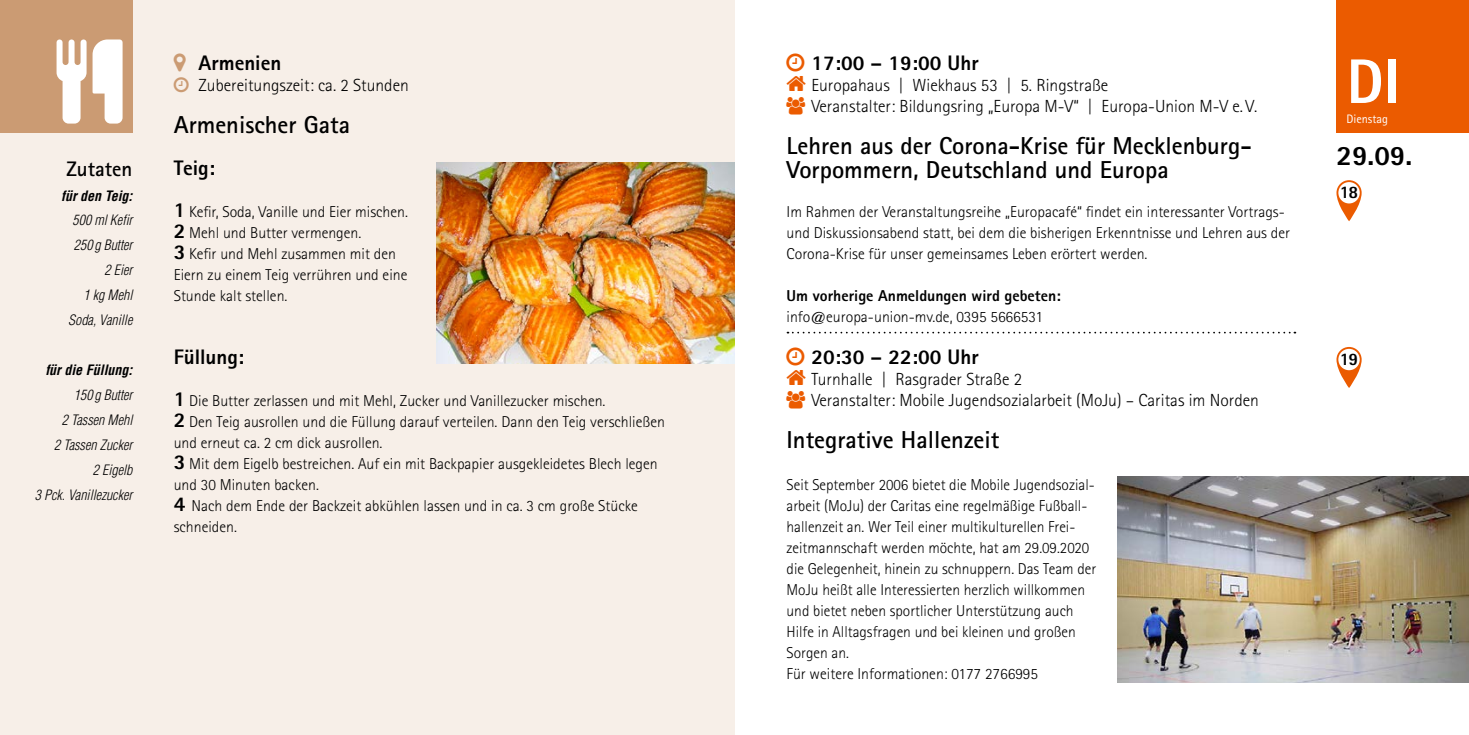
<style>
.page{position:relative;width:1469px;height:735px;background:#fff}
.page>*{position:absolute;margin:0;border:0;box-sizing:border-box;transform-origin:0 0}
.t1{font:800 63px "Rotis Sans Serif";color:#fff}
.t2{font:800 28px "Rotis Sans Serif";color:#000}
.t3{font:700 24.5px/24.5px "Rotis Sans Serif";color:#000}
.t4{font:800 21px "Rotis Sans Serif";color:#000}
.t5{font:700 21px "Rotis Sans Serif";color:#000}
.t6{font:300 17.5px/21px "Rotis Sans Serif";color:#000}
.t7{font:800 17.5px "Rotis Sans Serif";color:#000}
.t8{font:300 15.75px/21px "Rotis Sans Serif";color:#000}
.t9{font:800 15.75px "Rotis Sans Serif";color:#000}
.t10{font:italic 300 condensed 14px/25px "Helvetica";color:#000;text-align:right}
.t11{font:italic 700 condensed 14px "Helvetica";color:#000}
.t12{font:12.25px "Rotis Sans Serif";color:#fff}
.s1{font-weight:800;font-size:21px}
</style>
<div class="page">
<svg style="left:787px;top:331px;width:508px;height:2px"></svg>
<img style="left:1117px;top:476px;width:351px;height:206px">
<div style="left:1336px;top:0;width:132px;height:132px;background:#eb5b00"></div>
<div style="left:0;top:0;width:734px;height:734px;background:#f7efe8"></div>
<div style="left:0;top:0;width:132px;height:132px;background:#cb9b73"></div>
<img style="left:436px;top:162px;width:298px;height:201px">
<svg style="left:1336px;top:180px;width:25px;height:41px"></svg>
<div style="left:1338px;top:182px;width:21px;height:21px;background:#fff;border-radius:50%"></div>
<svg style="left:1336px;top:347px;width:25px;height:41px"></svg>
<div style="left:1338px;top:348px;width:21px;height:22px;background:#fff;border-radius:50%"></div>
<h3 class="t5" style="left:66px;top:155px;width:68px">Zutaten</h3>
<p class="t11" style="left:61px;top:187px;width:73px">für den Teig:</p>
<p class="t10" style="left:68px;top:208px;width:66px">500 ml Kefir<br>250 g Butter<br>2 Eier<br>1 kg Mehl<br>Soda, Vanille</p>
<p class="t11" style="left:45px;top:361px;width:89px">für die Füllung:</p>
<p class="t10" style="left:35px;top:382px;width:99px">150 g Butter<br>2 Tassen Mehl<br>2 Tassen Zucker<br>2 Eigelb<br>3 Pck. Vanillezucker</p>
<h3 class="t4" style="left:198px;top:49px;width:84px">Armenien</h3>
<p class="t6" style="left:198px;top:74px;width:212px">Zubereitungszeit: ca. 2 Stunden</p>
<h3 class="t3" style="left:174px;top:111px;width:178px">Armenischer Gata</h3>
<h3 class="t4" style="left:174px;top:154px;width:43px">Teig:</h3>
<p class="t8" style="left:174px;top:201px;width:236px"><span class="s1">1</span> Kefir, Soda, Vanille und Eier mischen.<br><span class="s1">2</span> Mehl und Butter vermengen.<br><span class="s1">3</span> Kefir und Mehl zusammen mit den<br>Eiern zu einem Teig verrühren und eine<br>Stunde kalt stellen.</p>
<h3 class="t4" style="left:174px;top:343px;width:72px">Füllung:</h3>
<p class="t8" style="left:174px;top:390px;width:493px"><span class="s1">1</span> Die Butter zerlassen und mit Mehl, Zucker und Vanillezucker mischen.<br><span class="s1">2</span> Den Teig ausrollen und die Füllung darauf verteilen. Dann den Teig verschließen und erneut ca. 2 cm dick ausrollen.<br><span class="s1">3</span> Mit dem Eigelb bestreichen. Auf ein mit Backpapier ausgekleidetes Blech legen und 30 Minuten backen.<br><span class="s1">4</span> Nach dem Ende der Backzeit abkühlen lassen und in ca. 3 cm große Stücke schneiden.</p>
<h3 class="t4" style="left:811px;top:49px;width:169px">17:00 – 19:00 Uhr</h3>
<p class="t6" style="left:811px;top:74px;width:447px">Europahaus | Wiekhaus 53 | 5. Ringstraße<br>Veranstalter: Bildungsring „Europa M-V“ | Europa-Union M-V e.V.</p>
<h3 class="t3" style="left:786px;top:132px;width:466px">Lehren aus der Corona-Krise für Mecklenburg-<br>Vorpommern, Deutschland und Europa</h3>
<p class="t8" style="left:786px;top:201px;width:505px">Im Rahmen der Veranstaltungsreihe „Europacafé“ findet ein interessanter Vortrags&shy;und Diskussionsabend statt, bei dem die bisherigen Erkenntnisse und Lehren aus der<br>Corona-Krise für unser gemeinsames Leben erörtert werden.</p>
<p class="t9" style="left:786px;top:285px;width:276px">Um vorherige Anmeldungen wird gebeten:</p>
<p class="t8" style="left:786px;top:306px;width:258px">info@europa-union-mv.de, 0395 5666531</p>
<h3 class="t4" style="left:811px;top:343px;width:169px">20:30 – 22:00 Uhr</h3>
<p class="t6" style="left:811px;top:368px;width:449px">Turnhalle | Rasgrader Straße 2<br>Veranstalter: Mobile Jugendsozialarbeit (MoJu) – Caritas im Norden</p>
<h3 class="t3" style="left:786px;top:426px;width:214px">Integrative Hallenzeit</h3>
<p class="t8" style="left:786px;top:474px;width:311px">Seit September 2006 bietet die Mobile Jugendsozial&shy;arbeit (MoJu) der Caritas eine regelmäßige Fußball&shy;hallenzeit an. Wer Teil einer multikulturellen Frei&shy;zeitmannschaft werden möchte, hat am 29.09.2020 die Gelegenheit, hinein zu schnuppern. Das Team der MoJu heißt alle Interessierten herzlich willkommen und bietet neben sportlicher Unterstützung auch Hilfe in Alltagsfragen und bei kleinen und großen Sorgen an.<br>Für weitere Informationen: 0177 2766995</p>
<h1 class="t1" style="left:1346px;top:41px;width:55px">DI</h1>
<p class="t12" style="left:1346px;top:111px;width:43px">Dienstag</p>
<h2 class="t2" style="left:1336px;top:137px;width:77px">29.09.</h2>
<p class="t7" style="left:1339px;top:181px;width:20px">18</p>
<p class="t7" style="left:1339px;top:347px;width:20px">19</p>
</div>
